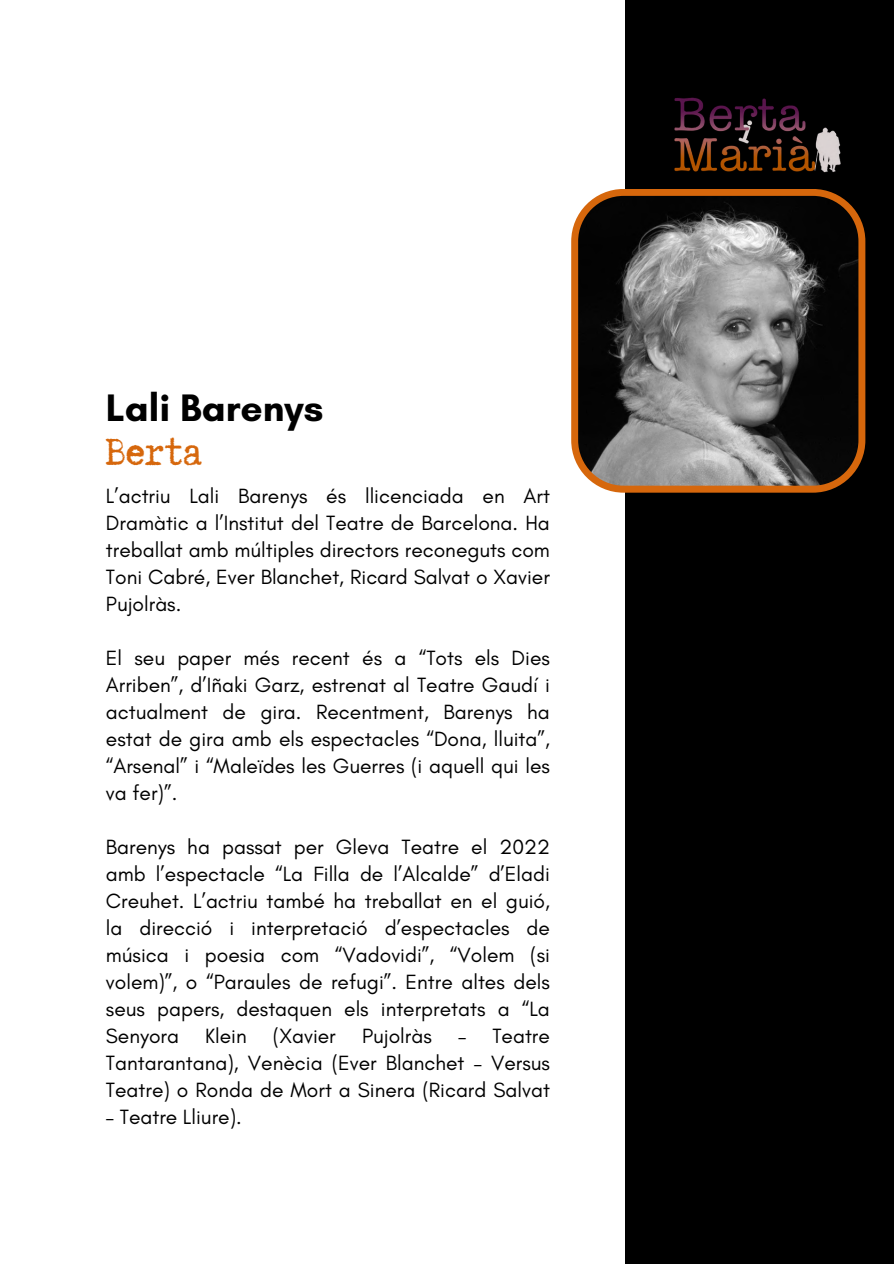
<style>
.page{position:relative;width:894px;height:1264px;background:#fff}
.page>*{position:absolute;margin:0;border:0;box-sizing:border-box;transform-origin:0 0}
.t1{font:45px "Truetypewriter Polygl OTT";letter-spacing:-.015em;color:#d6670c}
.t2{font:700 39px "Glacial Indifference";color:#000}
.t3{font:21px/27px "Glacial Indifference";color:#000;text-align:justify}
</style>
<div class="page">
<div style="left:625px;top:0;width:268px;height:1263px;background:#000"></div>
<img style="left:674px;top:97px;width:167px;height:76px">
<svg style="left:571px;top:189px;width:294px;height:303px"></svg>
<p class="t2" style="left:106px;top:383px;width:219px">Lali Barenys</p>
<p class="t1" style="left:106px;top:428px;width:98px">Berta</p>
<p class="t3" style="left:106px;top:482px;width:445px">L’actriu Lali Barenys és llicenciada en Art Dramàtic a l’Institut del Teatre de Barcelona. Ha treballat amb múltiples directors reconeguts com Toni Cabré, Ever Blanchet, Ricard Salvat o Xavier Pujolràs.</p>
<p class="t3" style="left:106px;top:644px;width:445px">El seu paper més recent és a “Tots els Dies Arriben”, d’Iñaki Garz, estrenat al Teatre Gaudí i actualment de gira. Recentment, Barenys ha estat de gira amb els espectacles “Dona, lluita”, “Arsenal” i “Maleïdes les Guerres (i aquell qui les va fer)”.</p>
<p class="t3" style="left:106px;top:833px;width:445px">Barenys ha passat per Gleva Teatre el 2022 amb l’espectacle “La Filla de l’Alcalde” d’Eladi Creuhet. L’actriu també ha treballat en el guió, la direcció i interpretació d’espectacles de música i poesia com “Vadovidi”, “Volem (si volem)”, o “Paraules de refugi”. Entre altes dels seus papers, destaquen els interpretats a “La Senyora Klein (Xavier Pujolràs – Teatre Tantarantana), Venècia (Ever Blanchet – Versus Teatre) o Ronda de Mort a Sinera (Ricard Salvat</p>
<p class="t3" style="left:106px;top:1103px;width:137px">– Teatre Lliure).</p>
</div>
